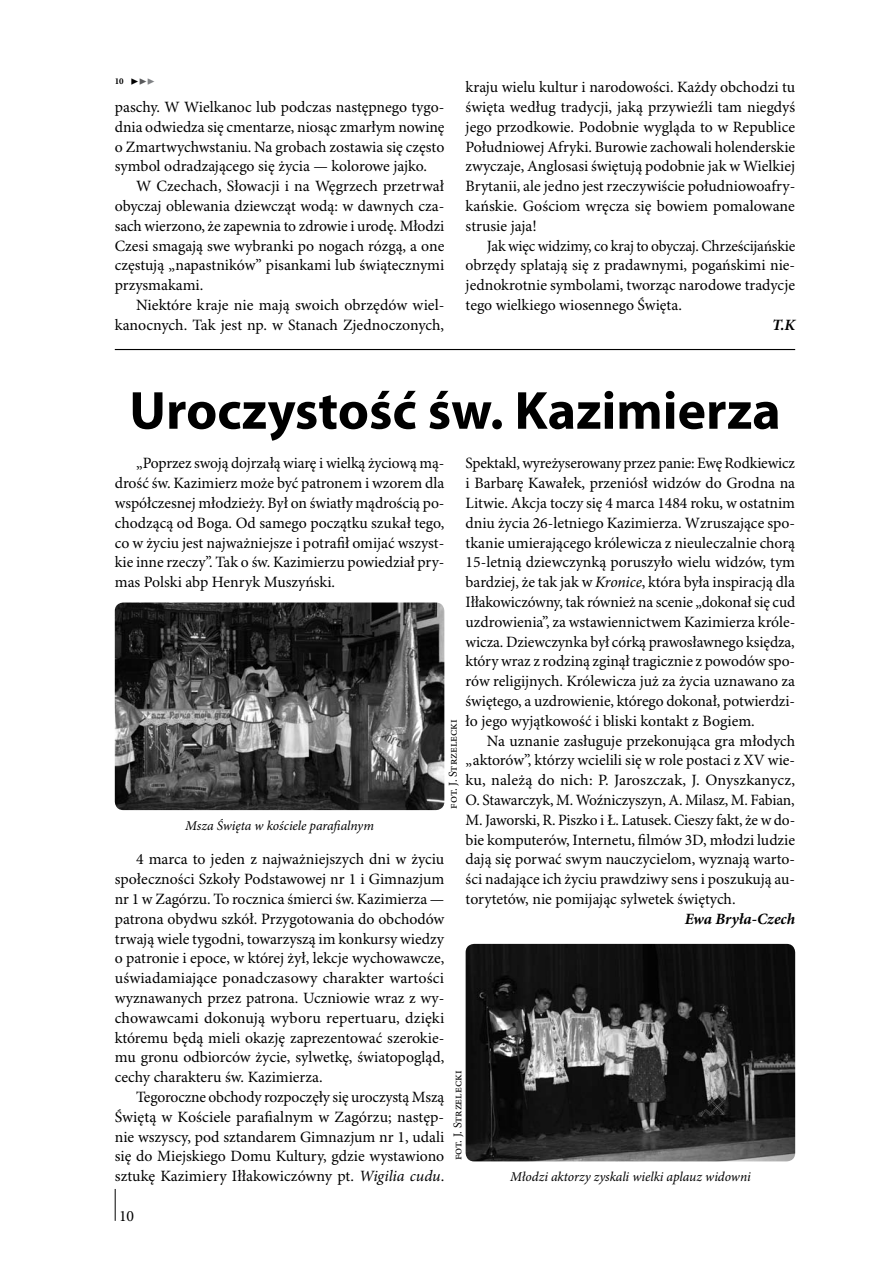
<style>
.page{position:relative;width:893px;height:1263px;background:#fff}
.page>*{position:absolute;margin:0;border:0;box-sizing:border-box;transform-origin:0 0}
.t1{font:700 54px "Myriad Pro";color:#000}
.t2{font:15.75px/19.8px "Minion Pro";color:#000;text-align:justify}
.t3{font:italic 700 15.75px "Minion Pro";color:#000}
.t4{font:italic 13.5px "Minion Pro";letter-spacing:-.005em;color:#000}
.t5{font:12px "Minion Pro";color:#000}
.t6{font:700 9px "Minion Pro";color:#000}
.s1{font-size:13.5px}
.s2{font-size:13.5px;color:#58595b}
.s3{font-size:13.5px;color:#808285}
.s4{font-style:italic}
</style>
<div class="page">
<hr style="left:115px;top:1189px;width:1px;height:32px;background:#000">
<hr style="left:115px;top:349px;width:680px;height:1px;background:#000">
<img style="left:466px;top:944px;width:329px;height:217px">
<img style="left:115px;top:602px;width:329px;height:208px">
<p class="t6" style="left:115px;top:76px;width:42px">10 <span class="s1">▶</span><span class="s2">▶</span><span class="s3">▶</span></p>
<p class="t2" style="left:115px;top:98px;width:331px">paschy. W Wielkanoc lub podczas następnego tygo&shy;dnia odwiedza się cmentarze, niosąc zmarłym nowinę o Zmartwychwstaniu. Na grobach zostawia się często symbol odradzającego się życia — kolorowe jajko.</p>
<p class="t2" style="left:115px;top:177px;width:331px;text-indent:21px">W Czechach, Słowacji i na Węgrzech przetrwał obyczaj oblewania dziewcząt wodą: w dawnych cza&shy;sach wierzono, że zapewnia to zdrowie i urodę. Młodzi Czesi smagają swe wybranki po nogach rózgą, a one częstują „napastników” pisankami lub świątecznymi przysmakami.</p>
<p class="t2" style="left:115px;top:296px;width:331px;text-align:right">Niektóre kraje nie mają swoich obrzędów wiel&shy;kanocnych. Tak jest np. w Stanach Zjednoczonych,</p>
<p class="t2" style="left:466px;top:78px;width:331px">kraju wielu kultur i narodowości. Każdy obchodzi tu święta według tradycji, jaką przywieźli tam niegdyś jego przodkowie. Podobnie wygląda to w Republice Południowej Afryki. Burowie zachowali holenderskie zwyczaje, Anglosasi świętują podobnie jak w Wielkiej Brytanii, ale jedno jest rzeczywiście południowoafry&shy;kańskie. Gościom wręcza się bowiem pomalowane strusie jaja!</p>
<p class="t2" style="left:466px;top:236px;width:331px;text-indent:21px">Jak więc widzimy, co kraj to obyczaj. Chrześcijańskie obrzędy splatają się z pradawnymi, pogańskimi nie&shy;jednokrotnie symbolami, tworząc narodowe tradycje tego wielkiego wiosennego Święta.</p>
<p class="t3" style="left:772px;top:315px;width:25px">T.K</p>
<h1 class="t1" style="left:129px;top:380px;width:653px">Uroczystość św. Kazimierza</h1>
<p class="t2" style="left:115px;top:454px;width:331px;text-indent:21px">„Poprzez swoją dojrzałą wiarę i wielką życiową mą&shy;drość św. Kazimierz może być patronem i wzorem dla współczesnej młodzieży. Był on światły mądrością po&shy;chodzącą od Boga. Od samego początku szukał tego, co w życiu jest najważniejsze i potrafił omijać wszyst&shy;kie inne rzeczy”. Tak o św. Kazimierzu powiedział pry&shy;mas Polski abp Henryk Muszyński.</p>
<p class="t2" style="left:466px;top:454px;width:331px">Spektakl, wyreżyserowany przez panie: Ewę Rodkiewicz i Barbarę Kawałek, przeniósł widzów do Grodna na Litwie. Akcja toczy się 4 marca 1484 roku, w ostatnim dniu życia 26-letniego Kazimierza. Wzruszające spo&shy;tkanie umierającego królewicza z nieuleczalnie chorą 15-letnią dziewczynką poruszyło wielu widzów, tym bardziej, że tak jak w <span class="s4">Kronice</span>, która była inspiracją dla Iłłakowiczówny, tak również na scenie „dokonał się cud uzdrowienia”, za wstawiennictwem Kazimierza króle&shy;wicza. Dziewczynka był córką prawosławnego księdza, który wraz z rodziną zginął tragicznie z powodów spo&shy;rów religijnych. Królewicza już za życia uznawano za świętego, a uzdrowienie, którego dokonał, potwierdzi&shy;ło jego wyjątkowość i bliski kontakt z Bogiem.</p>
<p class="t2" style="left:466px;top:731px;width:331px;text-indent:21px">Na uznanie zasługuje przekonująca gra młodych „aktorów”, którzy wcielili się w role postaci z XV wie&shy;ku, należą do nich: P. Jaroszczak, J. Onyszkanycz, O. Stawarczyk, M. Woźniczyszyn, A. Milasz, M. Fabian, M. Jaworski, R. Piszko i Ł. Latusek. Cieszy fakt, że w do&shy;bie komputerów, Internetu, filmów 3D, młodzi ludzie dają się porwać swym nauczycielom, wyznają warto&shy;ści nadające ich życiu prawdziwy sens i poszukują au&shy;torytetów, nie pomijając sylwetek świętych.</p>
<p class="t3" style="left:685px;top:909px;width:112px">Ewa Bryła-Czech</p>
<p class="t5" style="left:446px;top:809px;width:91px;rotate:-90deg">fot. J. Strzelecki</p>
<p class="t4" style="left:185px;top:818px;width:190px">Msza Święta w kościele parafialnym</p>
<p class="t2" style="left:115px;top:850px;width:331px;text-indent:21px">4 marca to jeden z najważniejszych dni w życiu społeczności Szkoły Podstawowej nr 1 i Gimnazjum nr 1 w Zagórzu. To rocznica śmierci św. Kazimierza — patrona obydwu szkół. Przygotowania do obchodów trwają wiele tygodni, towarzyszą im konkursy wiedzy o patronie i epoce, w której żył, lekcje wychowawcze, uświadamiające ponadczasowy charakter wartości wyznawanych przez patrona. Uczniowie wraz z wy&shy;chowawcami dokonują wyboru repertuaru, dzięki któremu będą mieli okazję zaprezentować szerokie&shy;mu gronu odbiorców życie, sylwetkę, światopogląd, cechy charakteru św. Kazimierza.</p>
<p class="t2" style="left:115px;top:1088px;width:331px;text-indent:21px">Tegoroczne obchody rozpoczęły się uroczystą Mszą Świętą w Kościele parafialnym w Zagórzu; następ&shy;nie wszyscy, pod sztandarem Gimnazjum nr 1, udali się do Miejskiego Domu Kultury, gdzie wystawiono sztukę Kazimiery Iłłakowiczówny pt. <span class="s4">Wigilia cudu</span>.</p>
<p class="t5" style="left:450px;top:1160px;width:91px;rotate:-90deg">fot. J. Strzelecki</p>
<p class="t4" style="left:510px;top:1169px;width:242px">Młodzi aktorzy zyskali wielki aplauz widowni</p>
<p class="t2" style="left:119px;top:1206px;width:17px">10</p>
</div>
